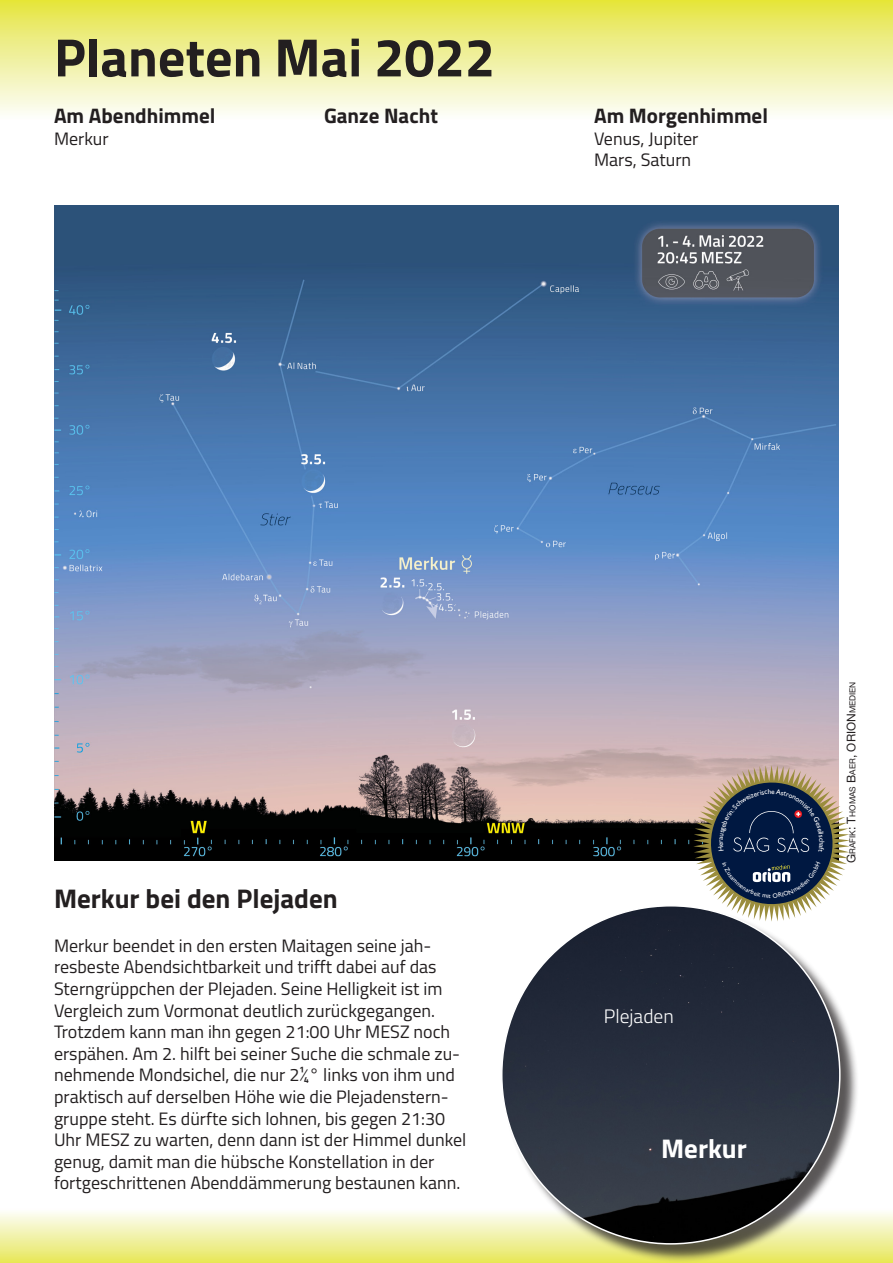
<style>
.page{position:relative;width:893px;height:1263px;background:#fff}
.page>*{position:absolute;margin:0;border:0;box-sizing:border-box;transform-origin:0 0}
.t1{font:700 54px "Titillium";color:#231f20}
.t2{font:700 27px "Titillium";color:#231f20}
.t3{font:700 27px "Titillium";color:#fff}
.t4{font:700 21px "Titillium";color:#231f20}
.t5{font:300 19.5px "Titillium";color:#fff}
.t6{font:18px/21.6px "Titillium";color:#231f20}
.t7{font:8.4px "Helvetica Neue";color:#231f20}
.t8{font:7.35px "Gill Sans Std";color:#fff}
.s1{font-size:12px}
</style>
<div class="page">
<div style="left:0;top:0;width:893px;height:119px;background:linear-gradient(to bottom,#e5e441,#fcfdfe)"></div>
<div style="left:0;top:1209px;width:893px;height:54px;background:linear-gradient(to bottom,#fdfefd,#e8e75c)"></div>
<img style="left:54px;top:206px;width:785px;height:654px">
<div style="left:503px;top:907px;width:356px;height:356px;background:#231f20;opacity:.75"></div>
<img style="left:502px;top:906px;width:338px;height:338px;border-radius:169px">
<svg style="left:693px;top:765px;width:157px;height:157px"></svg>
<p class="t1" style="left:54px;top:16px;width:443px">Planeten Mai 2022</p>
<p class="t4" style="left:54px;top:100px;width:163px">Am Abendhimmel</p>
<p class="t4" style="left:324px;top:100px;width:115px">Ganze Nacht</p>
<p class="t4" style="left:594px;top:100px;width:175px">Am Morgenhimmel</p>
<p class="t6" style="left:54px;top:127px;width:56px">Merkur</p>
<p class="t6" style="left:594px;top:127px;width:106px">Venus, Jupiter</p>
<p class="t6" style="left:594px;top:148px;width:99px">Mars, Saturn</p>
<p class="t2" style="left:54px;top:878px;width:285px">Merkur bei den Plejaden</p>
<p class="t6" style="left:54px;top:934px;width:414px">Merkur beendet in den ersten Maitagen seine jah&shy;resbeste Abendsichtbarkeit und trifft dabei auf das Sterngrüppchen der Plejaden. Seine Helligkeit ist im Vergleich zum Vormonat deutlich zurückgegangen.<br>Trotzdem kann man ihn gegen 21:00 Uhr MESZ noch erspähen. Am 2. hilft bei seiner Suche die schmale zu&shy;nehmende Mondsichel, die nur 2¼° links von ihm und praktisch auf derselben Höhe wie die Plejadenstern&shy;gruppe steht. Es dürfte sich lohnen, bis gegen 21:30<br>Uhr MESZ zu warten, denn dann ist der Himmel dunkel genug, damit man die hübsche Konstellation in der fortgeschrittenen Abenddämmerung bestaunen kann.</p>
<p class="t5" style="left:604px;top:1002px;width:71px">Plejaden</p>
<p class="t3" style="left:661px;top:1128px;width:87px">Merkur</p>
<p class="t8" style="left:826px;top:841px;width:5px;rotate:90deg">h</p>
<p class="t7" style="left:848px;top:863px;width:182px;rotate:-90deg"><span class="s1">G</span>rafik<span class="s1">: T</span>homas <span class="s1">B</span>aer<span class="s1">, ORION</span>medien</p>
</div>
